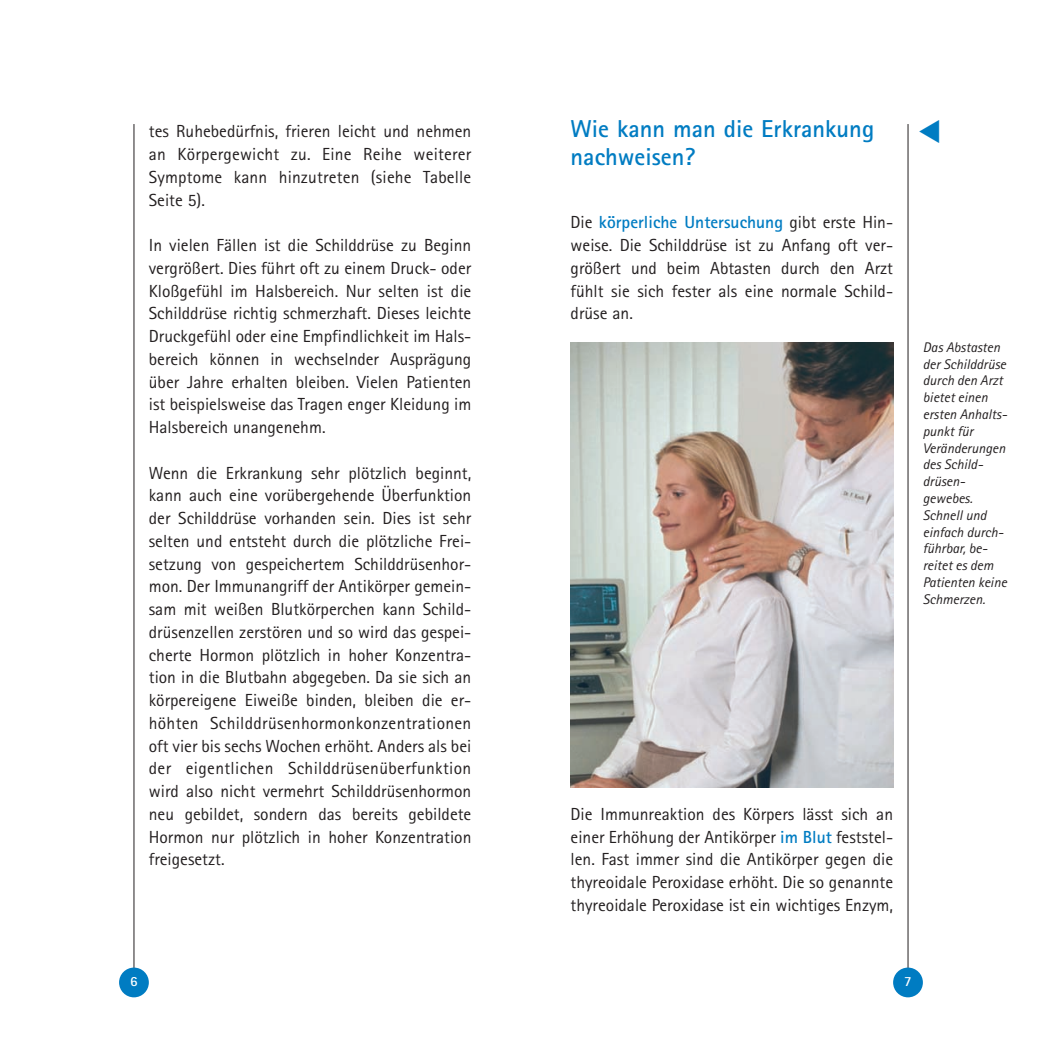
<style>
.page{position:relative;width:1042px;height:1042px;background:#fff}
.page>*{position:absolute;margin:0;border:0;box-sizing:border-box;transform-origin:0 0}
.t1{font:700 24.5px/28px "Rotis Sans Serif";color:#007cc2}
.t2{font:17.5px/22.8px "Rotis Sans Serif";color:#231f20;text-align:justify}
.t3{font:italic 14px/16.8px "Rotis Sans Serif";color:#231f20}
.t4{font:700 14px "Rotis Sans Serif";color:#fff}
.s1{font-weight:700;color:#007cc2}
</style>
<div class="page">
<hr style="left:133px;top:124px;width:1px;height:857px;background:#231f20">
<hr style="left:907px;top:124px;width:1px;height:857px;background:#231f20">
<div style="left:119px;top:967px;width:30px;height:30px;background:#007cc2;border-radius:50%"></div>
<div style="left:893px;top:967px;width:30px;height:30px;background:#007cc2;border-radius:50%"></div>
<img style="left:570px;top:342px;width:323px;height:446px">
<p class="t2" style="left:149px;top:122px;width:324px">tes Ruhebedürfnis, frieren leicht und nehmen an Körpergewicht zu. Eine Reihe weiterer Symp tome kann hinzutreten (siehe Tabelle Seite 5).</p>
<p class="t2" style="left:149px;top:235px;width:324px">In vielen Fällen ist die Schilddrüse zu Beginn vergrößert. Dies führt oft zu einem Druck- oder Kloßgefühl im Halsbereich. Nur selten ist die Schilddrüse richtig schmerzhaft. Dieses leichte Druckgefühl oder eine Empfindlichkeit im Hals - bereich können in wechselnder Ausprägung über Jahre erhalten bleiben. Vielen Patienten ist beispielsweise das Tragen enger Kleidung im Halsbereich unangenehm.</p>
<p class="t2" style="left:149px;top:463px;width:324px">Wenn die Erkrankung sehr plötzlich beginnt, kann auch eine vorübergehende Überfunktion der Schilddrüse vorhanden sein. Dies ist sehr selten und entsteht durch die plötzliche Frei - setzung von gespeichertem Schilddrüsen hor - mon. Der Immunangriff der Antikörper gemein&shy;sam mit weißen Blutkörperchen kann Schild - drüsenzellen zerstören und so wird das gespei&shy;cherte Hormon plötzlich in hoher Kon zen tra - tion in die Blutbahn abgegeben. Da sie sich an körpereigene Eiweiße binden, bleiben die er - höhten Schilddrüsenhormonkonzen trationen oft vier bis sechs Wochen erhöht. Anders als bei der eigentlichen Schilddrüsen überfunktion wird also nicht vermehrt Schild drüsenhormon neu gebildet, sondern das bereits gebildete Hormon nur plötzlich in hoher Konzentration freigesetzt.</p>
<h1 class="t1" style="left:570px;top:118px;width:305px">Wie kann man die Erkrankung nachweisen?</h1>
<p class="t2" style="left:570px;top:213px;width:324px">Die <span class="s1">körperliche Untersuchung</span> gibt erste Hin - weise. Die Schilddrüse ist zu Anfang oft ver&shy;größert und beim Abtasten durch den Arzt fühlt sie sich fester als eine normale Schild - drüse an.</p>
<p class="t3" style="left:923px;top:340px;width:86px">Das Abstasten der Schilddrüse durch den Arzt bietet einen ersten Anhalts - punkt für<br>Ver änderungen des Schild - drüsen&shy;gewebes.<br>Schnell und einfach durch&shy;führbar, be - reitet es dem<br>Patienten keine<br>Schmerzen.</p>
<p class="t2" style="left:570px;top:804px;width:324px">Die Immunreaktion des Körpers lässt sich an einer Erhöhung der Antikörper <span class="s1">im Blut</span> feststel&shy;len. Fast immer sind die Antikörper gegen die thyreoidale Peroxidase erhöht. Die so genannte thyreoidale Peroxidase ist ein wichtiges Enzym,</p>
<p class="t4" style="left:130px;top:976px;width:9px">6</p>
<p class="t4" style="left:904px;top:976px;width:9px">7</p>
</div>
